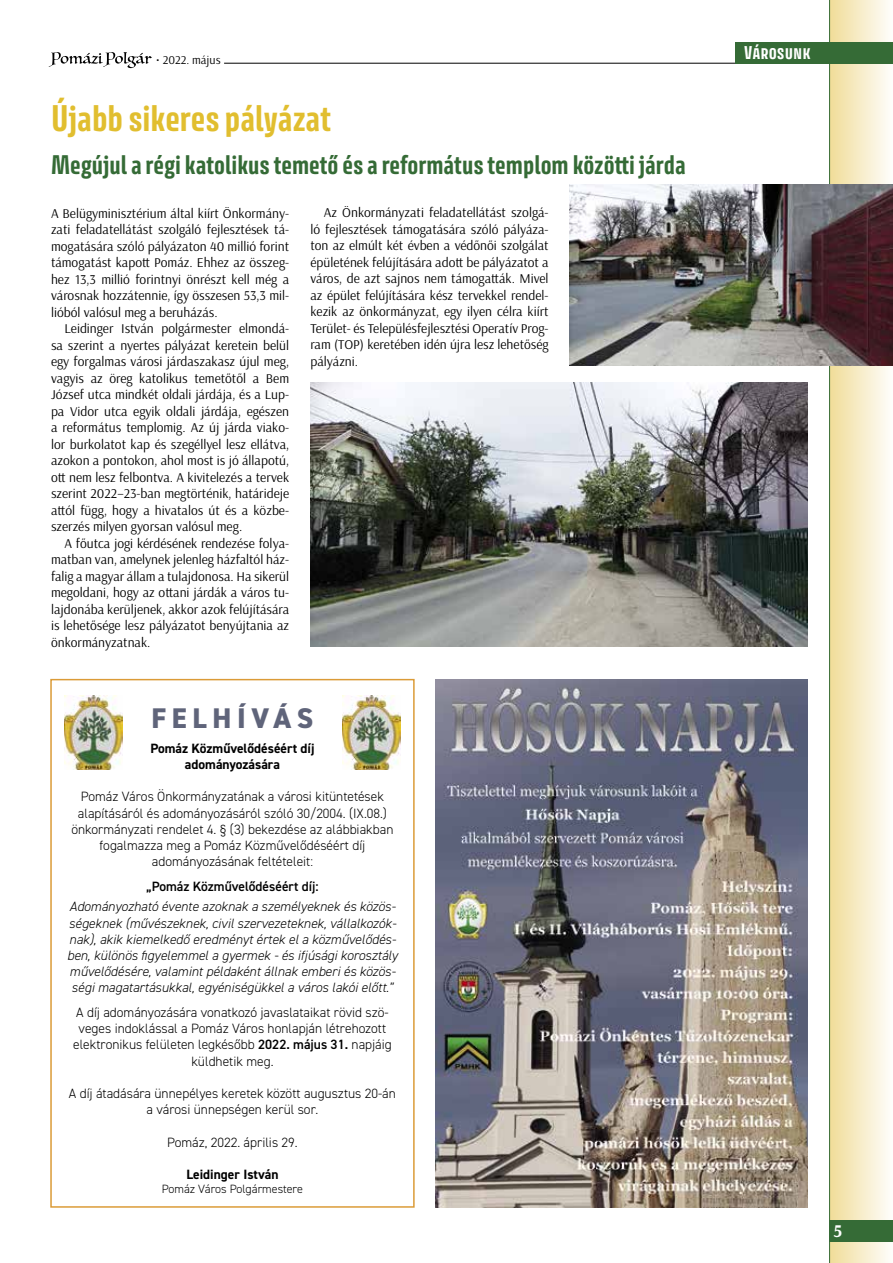
<style>
.page{position:relative;width:893px;height:1263px;background:#fff}
.page>*{position:absolute;margin:0;border:0;box-sizing:border-box;transform-origin:0 0}
.t1{font:700 33px "Avory I Latn";color:#e1be2f}
.t2{font:800 28.5px "DIN2014";letter-spacing:.2em;color:#5f647a}
.t3{font:700 24px "Avory I Latn";color:#356b36}
.t4{font:700 18px "Arsenal";color:#fff}
.t5{font:700 16.5px "Avory I Latn";color:#fff}
.t6{font:13.5px/16.5px "Arsenal";color:#000;text-align:justify}
.t7{font:300 13.5px/16.2px "DIN2014";color:#000;text-align:center}
.t8{font:italic 300 13.5px/16.2px "DIN2014";color:#000;text-align:center}
.t9{font:700 13.5px/16.2px "DIN2014";color:#000;text-align:center}
.t10{font:600 13.5px "DIN2014";color:#000}
.t11{font:300 12px "DIN2014";color:#000}
.t12{font:12px "Arsenal";color:#000}
.s1{font-weight:600}
</style>
<div class="page">
<div style="left:830px;top:0;width:63px;height:1263px;background:linear-gradient(to right,#f0dd99,#fefdfc)"></div>
<hr style="left:829px;top:0;width:1px;height:1263px;background:#356b36">
<div style="left:829px;top:1220px;width:64px;height:22px;background:#356b36"></div>
<svg style="left:49px;top:52px;width:103px;height:16px"></svg>
<hr style="left:224px;top:63px;width:513px;height:1px;background:#000">
<div style="left:736px;top:42px;width:157px;height:21px;background:#356b36"></div>
<div style="left:50px;top:679px;width:365px;height:529px;border:2px solid #db9b37"></div>
<img style="left:435px;top:680px;width:373px;height:528px">
<img style="left:65px;top:696px;width:57px;height:74px">
<img style="left:342px;top:696px;width:58px;height:74px">
<img style="left:310px;top:383px;width:498px;height:264px">
<img style="left:570px;top:185px;width:323px;height:181px">
<p class="t12" style="left:156px;top:52px;width:66px">• 2022. május</p>
<h1 class="t1" style="left:51px;top:97px;width:282px">Újabb sikeres pályázat</h1>
<h3 class="t3" style="left:51px;top:149px;width:636px">Megújul a régi katolikus temető és a református templom közötti járda</h3>
<p class="t6" style="left:51px;top:205px;width:240px">A Belügyminisztérium által kiírt Önkormány&shy;zati feladatellátást szolgáló fejlesztések tá&shy;mogatására szóló pályázaton 40 millió forint támogatást kapott Pomáz. Ehhez az összeg&shy;hez 13,3 millió forintnyi önrészt kell még a városnak hozzátennie, így összesen 53,3 mil&shy;lióból valósul meg a beruházás.</p>
<p class="t6" style="left:51px;top:320px;width:240px;text-indent:14px">Leidinger István polgármester elmondá&shy;sa szerint a nyertes pályázat keretein belül egy forgalmas városi járdaszakasz újul meg, vagyis az öreg katolikus temetőtől a Bem József utca mindkét oldali járdája, és a Lup&shy;pa Vidor utca egyik oldali járdája, egészen a református templomig. Az új járda viako&shy;lor burkolatot kap és szegéllyel lesz ellátva, azokon a pontokon, ahol most is jó állapotú, ott nem lesz felbontva. A kivitelezés a tervek szerint 2022–23-ban megtörténik, határideje attól függ, hogy a hivatalos út és a közbe&shy;szerzés milyen gyorsan valósul meg.</p>
<p class="t6" style="left:51px;top:535px;width:240px;text-indent:14px">A főutca jogi kérdésének rendezése folya&shy;matban van, amelynek jelenleg házfaltól ház&shy;falig a magyar állam a tulajdonosa. Ha sikerül megoldani, hogy az ottani járdák a város tu&shy;lajdonába kerüljenek, akkor azok felújítására is lehetősége lesz pályázatot benyújtania az önkormányzatnak.</p>
<p class="t6" style="left:310px;top:205px;width:240px;text-indent:14px">Az Önkormányzati feladatellátást szolgá&shy;ló fejlesztések támogatására szóló pályáza&shy;ton az elmúlt két évben a védőnői szolgálat épületének felújítására adott be pályázatot a város, de azt sajnos nem támogatták. Mivel az épület felújítására kész tervekkel rendel&shy;kezik az önkormányzat, egy ilyen célra kiírt Terület- és Településfejlesztési Operatív Prog&shy;ram (TOP) keretében idén újra lesz lehetőség pályázni.</p>
<h2 class="t2" style="left:151px;top:699px;width:163px">FELHÍVÁS</h2>
<p class="t9" style="left:150px;top:740px;width:166px">Pomáz Közművelődéséért díj adományozására</p>
<p class="t7" style="left:71px;top:789px;width:324px">Pomáz Város Önkormányzatának a városi kitüntetések alapításáról és adományozásáról szóló 30/2004. (IX.08.) önkormányzati rendelet 4. § (3) bekezdése az alábbiakban fogalmazza meg a Pomáz Közművelődéséért díj adományozásának feltételeit:</p>
<p class="t10" style="left:146px;top:877px;width:174px">„Pomáz Közművelődéséért díj:</p>
<p class="t8" style="left:67px;top:898px;width:332px">Adományozható évente azoknak a személyeknek és közös&shy;ségeknek (művészeknek, civil szervezeteknek, vállalkozók&shy;nak), akik kiemelkedő eredményt értek el a közművelődés&shy;ben, különös figyelemmel a gyermek - és ifjúsági korosztály művelődésére, valamint példaként állnak emberi és közös&shy;ségi magatartásukkal, egyéniségükkel a város lakói előtt.”</p>
<p class="t7" style="left:73px;top:1004px;width:320px">A díj adományozására vonatkozó javaslataikat rövid szö&shy;veges indoklással a Pomáz Város honlapján létrehozott elektronikus felületen legkésőbb <span class="s1">2022. május 31.</span> napjáig küldhetik meg.</p>
<p class="t7" style="left:69px;top:1085px;width:328px">A díj átadására ünnepélyes keretek között augusztus 20-án a városi ünnepségen kerül sor.</p>
<p class="t7" style="left:167px;top:1134px;width:132px">Pomáz, 2022. április 29.</p>
<p class="t9" style="left:186px;top:1166px;width:94px">Leidinger István</p>
<p class="t11" style="left:162px;top:1182px;width:143px">Pomáz Város Polgármestere</p>
<p class="t5" style="left:744px;top:42px;width:68px">Városunk</p>
<h3 class="t4" style="left:833px;top:1220px;width:10px">5</h3>
</div>
